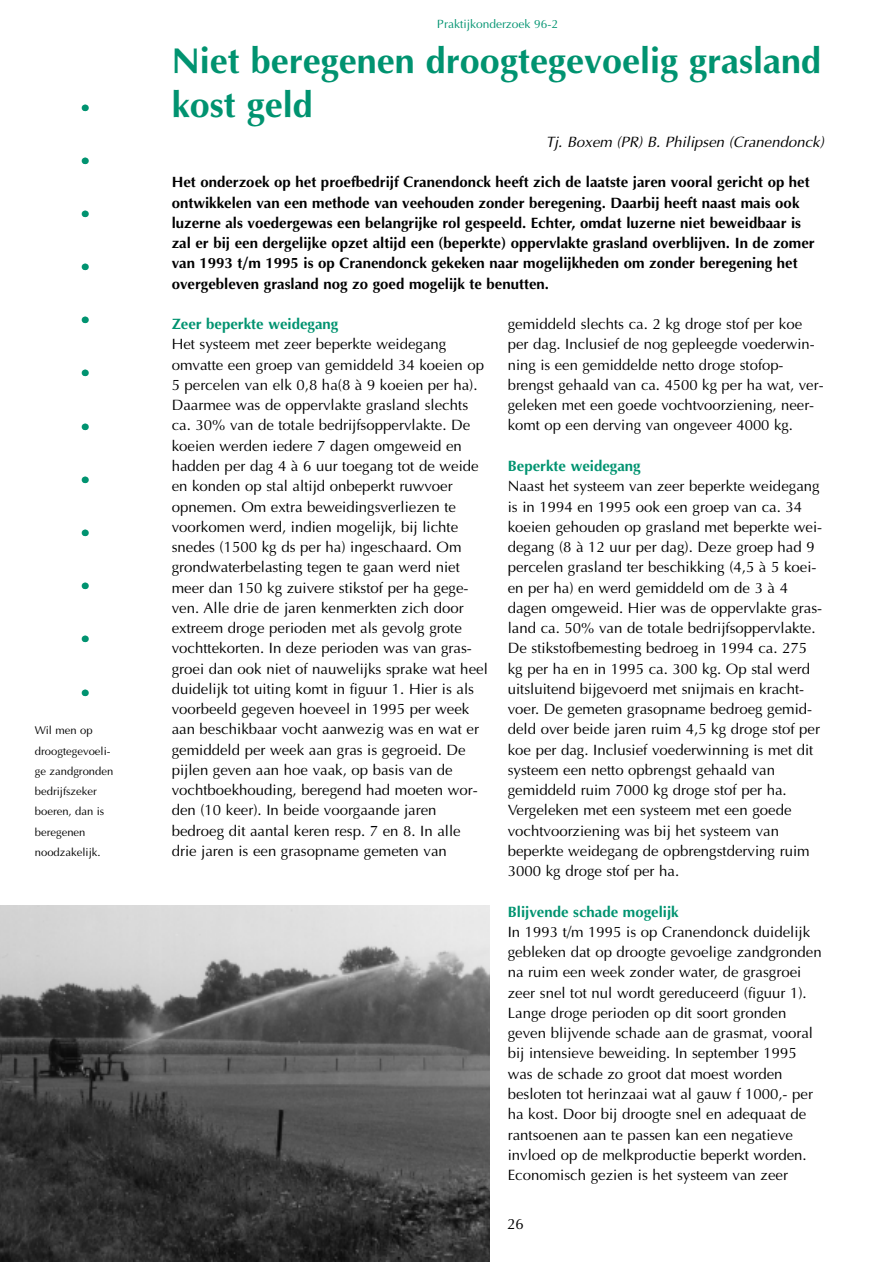
<style>
.page{position:relative;width:893px;height:1262px;background:#fff}
.page>*{position:absolute;margin:0;border:0;box-sizing:border-box;transform-origin:0 0}
.t1{font:700 36px/43.8px "Optima";color:#009370}
.t2{font:15px/20.2px "Optima";color:#000}
.t3{font:700 15px/20.2px "Optima";color:#000}
.t4{font:700 15px "Optima";color:#009370}
.t5{font:italic 15px "Optima";color:#000}
.t6{font:12px "Optima";color:#009370}
.t7{font:11.25px/20.2px "Optima";color:#000}
.t8{font:9px "Zapf Dingbats";color:#009370}
</style>
<div class="page">
<img style="left:0;top:905px;width:489px;height:357px">
<p class="t8" style="left:82px;top:103px;width:9px">●</p>
<p class="t8" style="left:82px;top:156px;width:9px">●</p>
<p class="t8" style="left:82px;top:209px;width:9px">●</p>
<p class="t8" style="left:82px;top:263px;width:9px">●</p>
<p class="t8" style="left:82px;top:316px;width:9px">●</p>
<p class="t8" style="left:82px;top:369px;width:9px">●</p>
<p class="t8" style="left:82px;top:422px;width:9px">●</p>
<p class="t8" style="left:82px;top:475px;width:9px">●</p>
<p class="t8" style="left:82px;top:528px;width:9px">●</p>
<p class="t8" style="left:82px;top:582px;width:9px">●</p>
<p class="t8" style="left:82px;top:635px;width:9px">●</p>
<p class="t8" style="left:82px;top:688px;width:9px">●</p>
<p class="t7" style="left:35px;top:721px;width:80px">Wil men op droogtegevoeli&shy;ge zandgronden bedrijfszeker boeren, dan is beregenen noodzakelijk.</p>
<p class="t6" style="left:437px;top:19px;width:122px">Praktijkonderzoek 96-2</p>
<h1 class="t1" style="left:172px;top:42px;width:651px">Niet beregenen droogtegevoelig grasland kost geld</h1>
<p class="t5" style="left:545px;top:136px;width:283px">Tj . Boxem (PR) B. Philipsen (Cranendonck)</p>
<p class="t3" style="left:172px;top:174px;width:644px">Het onderzoek op het proefbedrijf Cranendonck heeft zich de laatste jaren vooral gericht op het ontwikkelen van een methode van veehouden zonder beregening. Daarbij heeft naast mais ook luzerne als voedergewas een belangrijke rol gespeeld. Echter, omdat luzerne niet beweidbaar is zal er bij een dergelijke opzet altijd een (beperkte) oppervlakte grasland overblijven. In de zomer van 1993 t/m 1995 is op Cranendonck gekeken naar mogelijkheden om zonder beregening het overgebleven grasland nog zo goed mogelijk te benutten.</p>
<p class="t4" style="left:172px;top:318px;width:168px">Zeer beperkte weidegang</p>
<p class="t2" style="left:172px;top:336px;width:317px">Het systeem met zeer beperkte weidegang omvatte een groep van gemiddeld 34 koeien op 5 percelen van elk 0,8 ha(8 à 9 koeien per ha).<br>Daarmee was de oppervlakte grasland slechts ca. 30% van de totale bedrijfsoppervlakte. De koeien werden iedere 7 dagen omgeweid en hadden per dag 4 à 6 uur toegang tot de weide en konden op stal altijd onbeperkt ruwvoer opnemen. Om extra beweidingsverliezen te voorkomen werd, indien mogelijk, bij lichte snedes (1500 kg ds per ha) ingeschaard. Om grondwaterbelasting tegen te gaan werd niet meer dan 150 kg zuivere stikstof per ha gege&shy;ven. Alle drie de jaren kenmerkten zich door extreem droge perioden met als gevolg grote vochttekorten. In deze perioden was van gras&shy;groei dan ook niet of nauwelijks sprake wat heel duidelijk tot uiting komt in figuur 1. Hier is als voorbeeld gegeven hoeveel in 1995 per week aan beschikbaar vocht aanwezig was en wat er gemiddeld per week aan gras is gegroeid. De pijlen geven aan hoe vaak, op basis van de vochtboekhouding, beregend had moeten wor&shy;den (10 keer). In beide voorgaande jaren bedroeg dit aantal keren resp. 7 en 8. In alle drie jaren is een grasopname gemeten van</p>
<p class="t2" style="left:507px;top:315px;width:317px">gemiddeld slechts ca. 2 kg droge stof per koe per dag. Inclusief de nog gepleegde voederwin&shy;ning is een gemiddelde netto droge stofop&shy;brengst gehaald van ca. 4500 kg per ha wat, ver&shy;geleken met een goede vochtvoorziening, neer&shy;komt op een derving van ongeveer 4000 kg.</p>
<p class="t4" style="left:507px;top:460px;width:134px">Beperkte weidegang</p>
<p class="t2" style="left:507px;top:477px;width:316px">Naast het systeem van zeer beperkte weidegang is in 1994 en 1995 ook een groep van ca. 34 koeien gehouden op grasland met beperkte wei&shy;degang (8 à 12 uur per dag). Deze groep had 9 percelen grasland ter beschikking (4,5 à 5 koei&shy;en per ha) en werd gemiddeld om de 3 à 4 dagen omgeweid. Hier was de oppervlakte gras&shy;land ca. 50% van de totale bedrijfsoppervlakte.<br>De stikstofbemesting bedroeg in 1994 ca. 275 kg per ha en in 1995 ca. 300 kg. Op stal werd uitsluitend bijgevoerd met snijmais en kracht&shy;voer. De gemeten grasopname bedroeg gemid&shy;deld over beide jaren ruim 4,5 kg droge stof per koe per dag. Inclusief voederwinning is met dit systeem een netto opbrengst gehaald van gemiddeld ruim 7000 kg droge stof per ha.<br>Vergeleken met een systeem met een goede vochtvoorziening was bij het systeem van beperkte weidegang de opbrengstderving ruim 3000 kg droge stof per ha.</p>
<p class="t4" style="left:507px;top:905px;width:172px">Blijvende schade mogelijk</p>
<p class="t2" style="left:507px;top:923px;width:315px">In 1993 t/m 1995 is op Cranendonck duidelijk gebleken dat op droogte gevoelige zandgronden na ruim een week zonder water, de grasgroei zeer snel tot nul wordt gereduceerd (figuur 1).<br>Lange droge perioden op dit soort gronden geven blijvende schade aan de grasmat, vooral bij intensieve beweiding. In september 1995 was de schade zo groot dat moest worden besloten tot herinzaai wat al gauw f 1000,- per ha kost. Door bij droogte snel en adequaat de rantsoenen aan te passen kan een negatieve invloed op de melkproductie beperkt worden.<br>Economisch gezien is het systeem van zeer</p>
<p class="t2" style="left:507px;top:1215px;width:18px">26</p>
</div>
